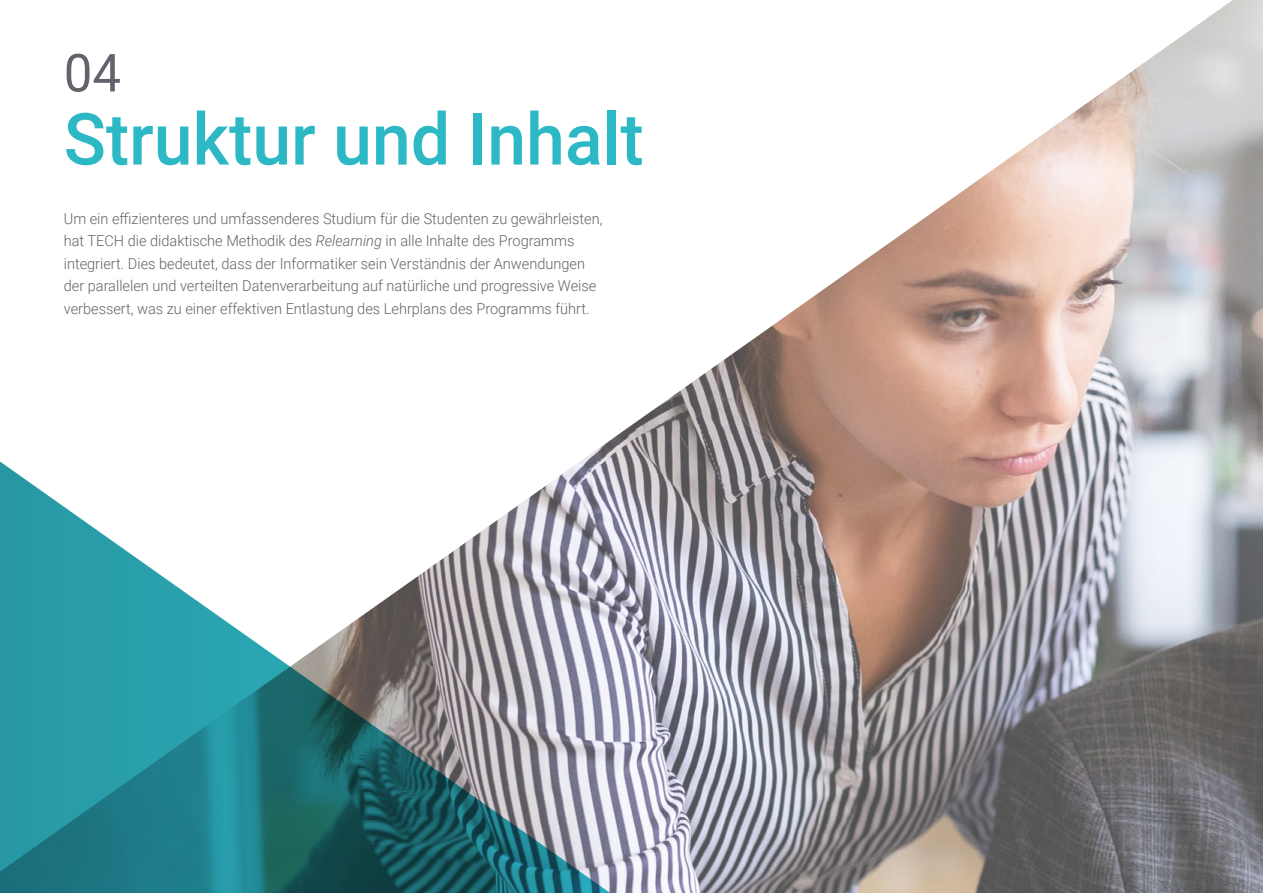
<style>
.page{position:relative;width:1263px;height:893px;background:#fff}
.page>*{position:absolute;margin:0;border:0;box-sizing:border-box;transform-origin:0 0}
.t1{font:500 72px "Roboto";color:#2db8c5}
.t2{font:52.5px "Roboto";color:#61646a}
.t3{font:300 15px/22.5px "Roboto";color:#61646a}
.s1{font-style:italic}
</style>
<div class="page">
<img style="left:602px;top:0;width:661px;height:893px">
<svg style="left:0;top:446px;width:640px;height:447px"></svg>
<h2 class="t2" style="left:64px;top:36px;width:59px">04</h2>
<h1 class="t1" style="left:64px;top:89px;width:581px">Struktur und Inhalt</h1>
<p class="t3" style="left:64px;top:207px;width:540px">Um ein effizienteres und umfassenderes Studium für die Studenten zu gewährleisten, hat TECH die didaktische Methodik des <span class="s1">Relearning</span> in alle Inhalte des Programms integriert. Dies bedeutet, dass der Informatiker sein Verständnis der Anwendungen der parallelen und verteilten Datenverarbeitung auf natürliche und progressive Weise verbessert, was zu einer effektiven Entlastung des Lehrplans des Programms führt.</p>
</div>
